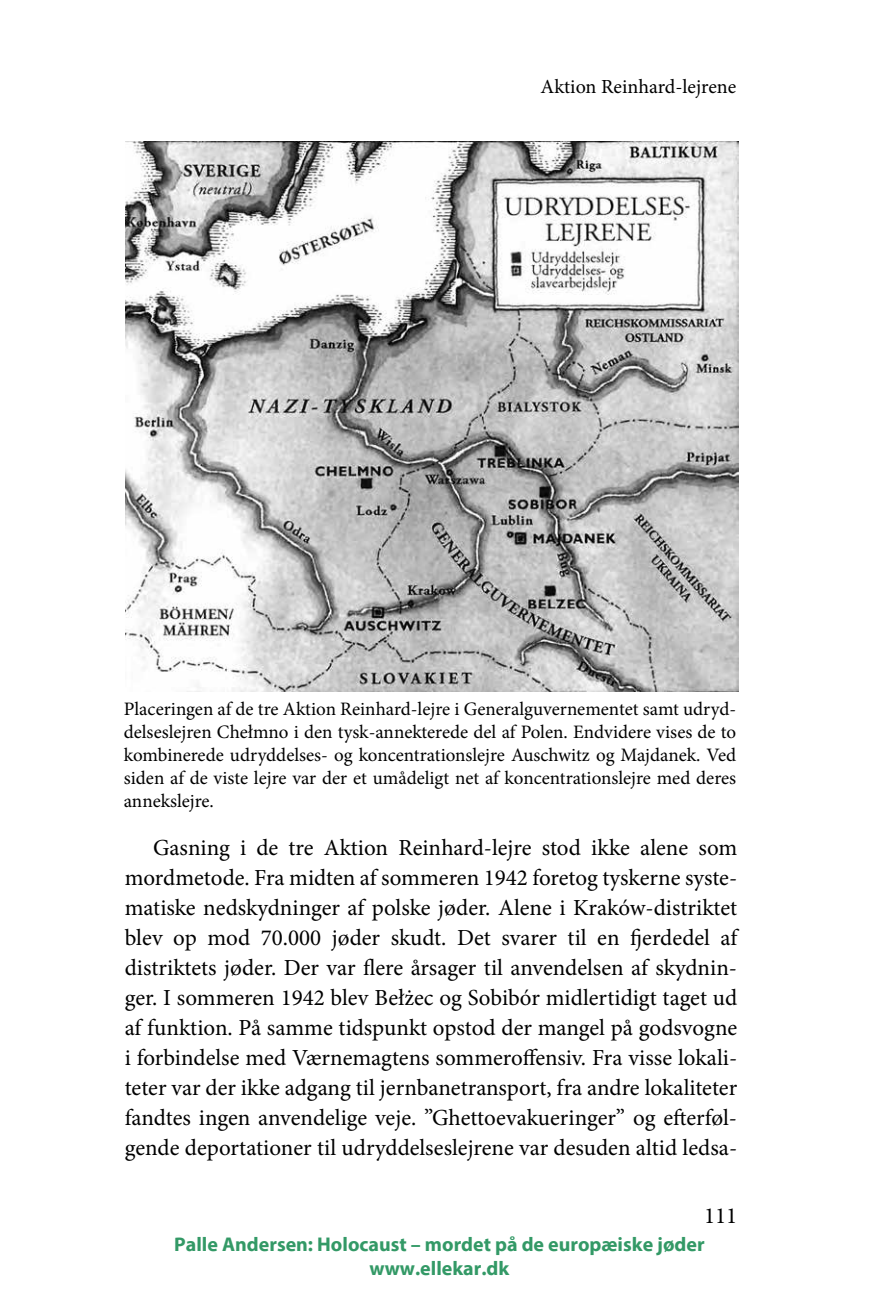
<style>
.page{position:relative;width:879px;height:1304px;background:#fff}
.page>*{position:absolute;margin:0;border:0;box-sizing:border-box;transform-origin:0 0}
.t1{font:23px/30px "Minion Pro";color:#000}
.t2{font:700 20px/24px "Myriad Pro";color:#396;text-align:center}
.t3{font:20px "Minion Pro";color:#000}
.t4{font:19px/23px "Minion Pro";color:#000;text-align:justify}
</style>
<div class="page">
<img style="left:125px;top:141px;width:613px;height:550px">
<p class="t3" style="left:540px;top:73px;width:197px">Aktion Reinhard-lejrene</p>
<p class="t4" style="left:124px;top:698px;width:614px">Placeringen af de tre Aktion Reinhard-lejre i Generalguvernementet samt udryd&shy;delseslejren Chełmno i den tysk-annekterede del af Polen. Endvidere vises de to kombinerede udryddelses- og koncentrationslejre Auschwitz og Majdanek. Ved siden af de viste lejre var der et umådeligt net af koncentrationslejre med deres annekslejre.</p>
<p class="t1" style="left:125px;top:832px;width:614px;text-indent:28px">Gasning i de tre Aktion Reinhard-lejre stod ikke alene som mordmetode. Fra midten af sommeren 1942 foretog tyskerne syste-- matiske nedskydninger af polske jøder. Alene i Kraków-distriktet blev op mod 70.000 jøder skudt. Det svarer til en fjerdedel af distriktets jøder. Der var flere årsager til anvendelsen af skydnin&shy;ger. I sommeren 1942 blev Bełżec og Sobibór midlertidigt taget ud af funktion. På samme tidspunkt opstod der mangel på godsvogne i forbindelse med Værnemagtens sommeroffensiv. Fra visse lokali&shy;teter var der ikke adgang til jernbanetransport, fra andre lokaliteter fandtes ingen anvendelige veje. ”Ghettoevakueringer” og efterføl&shy;gende deportationer til udryddelseslejrene var desuden altid ledsa-</p>
<p class="t1" style="left:704px;top:1201px;width:35px">111</p>
<p class="t2" style="left:174px;top:1232px;width:532px">Palle Andersen: Holocaust – mordet på de europæiske jøder www.ellekar.dk</p>
</div>
